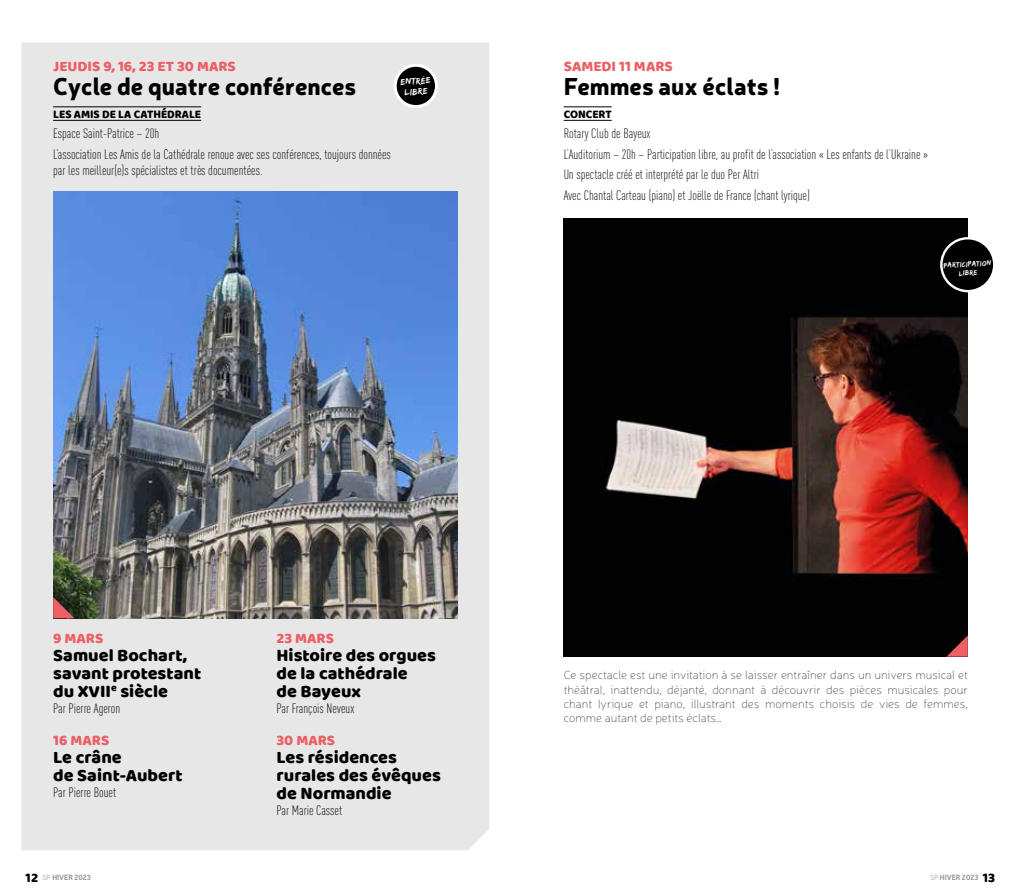
<style>
.page{position:relative;width:1021px;height:893px;background:#fff}
.page>*{position:absolute;margin:0;border:0;box-sizing:border-box;transform-origin:0 0}
.t1{font:900 24px "Neris";color:#000}
.t2{font:18px/18px "Baloo Bhaina";color:#000}
.t3{font:15px "Baloo Bhaina";color:#ec5f65}
.t4{font:300 13.5px/20.4px "DIN Cond";color:#000}
.t5{font:100 12px/14.4px "Neris";color:#575756;text-align:justify}
.t6{font:12px "Baloo Bhaina";color:#000;scale:.95 1}
.t7{font:9px/10.8px "Edo SZ";color:#fff;text-align:center}
.t8{font:900 7.5px "Neris";letter-spacing:.01em;color:#9d9d9c;scale:.9 1}
.t9{font:7.2px/8.7px "Edo SZ";color:#fff;text-align:center}
.s1{font-family:"Baloo Bhaina";font-weight:400;font-size:13.5px;color:#000}
.s2{font-weight:300}
</style>
<div class="page">
<div style="left:21px;top:43px;width:468px;height:807px;background:#e7e7e7"></div>
<img style="left:53px;top:191px;width:404px;height:427px">
<svg style="left:53px;top:597px;width:21px;height:21px"></svg>
<hr style="left:53px;top:106px;width:148px;height:1px;background:#000">
<hr style="left:53px;top:120px;width:148px;height:1px;background:#000">
<hr style="left:563px;top:106px;width:48px;height:1px;background:#000">
<hr style="left:563px;top:120px;width:48px;height:1px;background:#000">
<img style="left:563px;top:219px;width:404px;height:438px">
<svg style="left:946px;top:635px;width:21px;height:22px"></svg>
<div style="left:941px;top:238px;width:53px;height:53px;background:#000;border-radius:50%"></div>
<div style="left:940px;top:237px;width:55px;height:55px;border:2px solid #fff;border-radius:50%"></div>
<div style="left:395px;top:65px;width:41px;height:42px;background:#000;border-radius:50%"></div>
<div style="left:393px;top:64px;width:45px;height:44px;border:3px solid #fff;border-radius:50%"></div>
<p class="t3" style="left:53px;top:57px;width:184px">JEUDIS 9, 16, 23 ET 30 MARS</p>
<h1 class="t1" style="left:53px;top:69px;width:304px">Cycle de quatre conférences</h1>
<p class="t6" style="left:53px;top:107px;width:157px">LES AMIS DE LA CATHÉDRALE</p>
<p class="t4" style="left:53px;top:123px;width:339px">Espace Saint-Patrice – 20h<br>L’association Les Amis de la Cathédrale renoue avec ses conférences, toujours données</p>
<p class="t4" style="left:53px;top:160px;width:211px">par les meilleur(e)s spécialistes et très documentées.</p>
<p class="t7" style="left:400px;top:76px;width:31px;rotate:-3deg">entrée libre</p>
<p class="t3" style="left:563px;top:57px;width:111px">SAMEDI 11 MARS</p>
<h1 class="t1" style="left:563px;top:69px;width:218px">Femmes aux éclats !</h1>
<p class="t6" style="left:563px;top:107px;width:52px">CONCERT</p>
<p class="t4" style="left:563px;top:123px;width:366px">Rotary Club de Bayeux<br>L’Auditorium – 20h – Participation libre, au profit de l’association « Les enfants de l’Ukraine » Un spectacle créé et interprété par le duo Per Altri<br>Avec Chantal Carteau (piano) et Joëlle de France (chant lyrique)</p>
<p class="t9" style="left:943px;top:261px;width:49px;rotate:-3deg">participation libre</p>
<p class="t3" style="left:53px;top:629px;width:52px">9 MARS</p>
<h2 class="t2" style="left:53px;top:646px;width:149px">Samuel Bochart, savant protestant du XVII<sup>e</sup> siècle</h2>
<p class="t4" style="left:53px;top:698px;width:69px">Par Pierre Ageron</p>
<p class="t3" style="left:53px;top:731px;width:58px">16 MARS</p>
<h2 class="t2" style="left:53px;top:748px;width:131px">Le crâne<br>de Saint-Aubert</h2>
<p class="t4" style="left:53px;top:782px;width:65px">Par Pierre Bouet</p>
<p class="t3" style="left:276px;top:629px;width:59px">23 MARS</p>
<h2 class="t2" style="left:276px;top:646px;width:161px">Histoire des orgues de la cathédrale<br>de Bayeux</h2>
<p class="t4" style="left:276px;top:698px;width:79px">Par François Neveux</p>
<p class="t3" style="left:276px;top:731px;width:60px">30 MARS</p>
<h2 class="t2" style="left:276px;top:748px;width:166px">Les résidences rurales des évêques de Normandie</h2>
<p class="t4" style="left:276px;top:800px;width:67px">Par Marie Casset</p>
<p class="t5" style="left:563px;top:667px;width:405px">Ce spectacle est une invitation à se laisser entraîner dans un univers musical et théâtral, inattendu, déjanté, donnant à découvrir des pièces musicales pour chant lyrique et piano, illustrant des moments choisis de vies de femmes, comme autant de petits éclats…</p>
<p class="t8" style="left:26px;top:872px;width:74px"><span class="s1">12</span> <span class="s2">SP</span> HIVER 2023</p>
<p class="t8" style="left:930px;top:872px;width:74px"><span class="s2">SP</span> HIVER 2023 <span class="s1">13</span></p>
</div>
